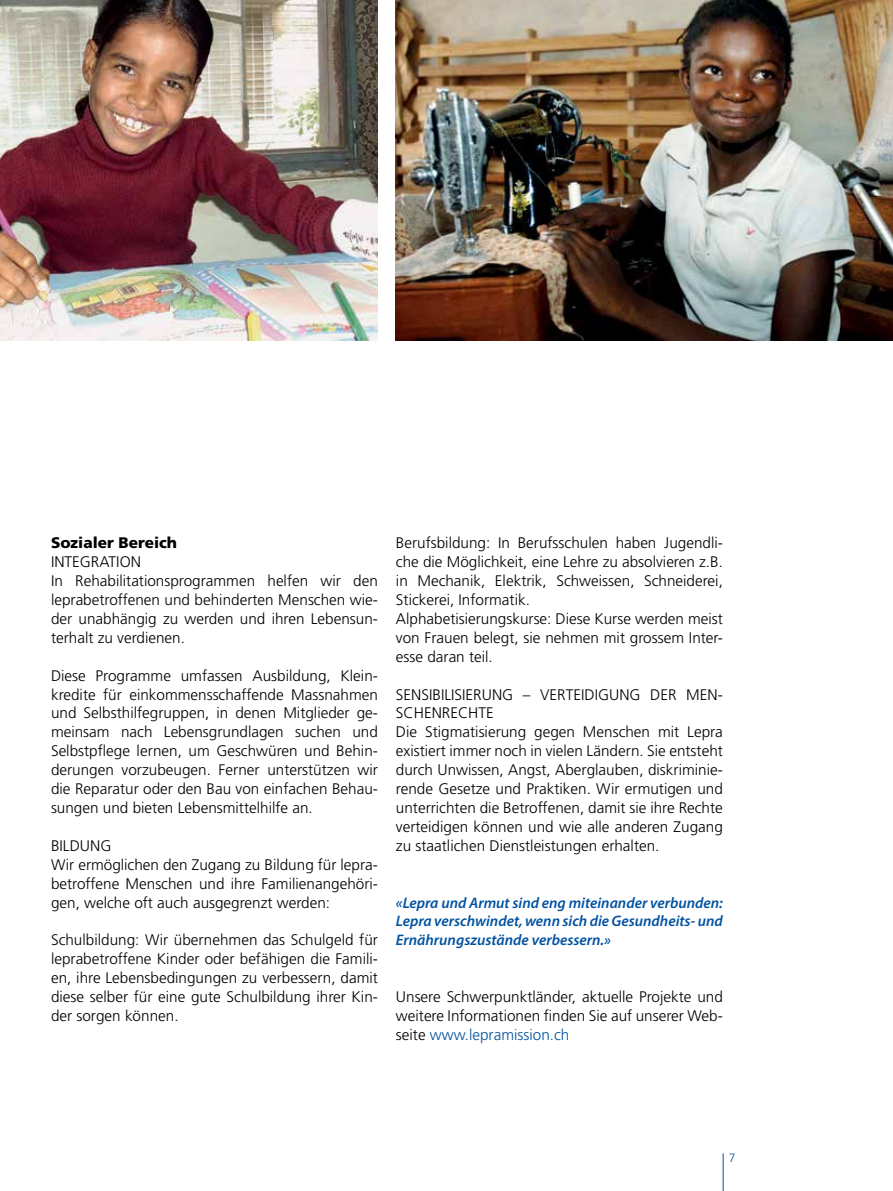
<style>
.page{position:relative;width:893px;height:1191px;background:#fff}
.page>*{position:absolute;margin:0;border:0;box-sizing:border-box;transform-origin:0 0}
.t1{font:300 15.3px/18.9px "Frutiger LT Std";color:#000}
.t2{font:italic 600 15.3px/18.9px "Myriad Pro";color:#0152a1;text-align:justify}
.t3{font:900 15.3px "Frutiger LT Std";color:#000}
.t4{font:300 12px "Frutiger LT Std";color:#0052a1}
.s1{color:#0152a1}
</style>
<div class="page">
<hr style="left:723px;top:1153px;width:1px;height:38px;background:#0052a1">
<img style="left:1px;top:0;width:377px;height:340px">
<img style="left:396px;top:0;width:497px;height:340px">
<img style="left:0;top:0;width:1px;height:340px">
<p class="t3" style="left:51px;top:533px;width:127px">Sozialer Bereich</p>
<p class="t1" style="left:51px;top:552px;width:328px">INTEGRATION<br>In Rehabilitationsprogrammen helfen wir den leprabetroffenen und behinderten Menschen wie&shy;der unabhängig zu werden und ihren Lebensun&shy;terhalt zu verdienen.</p>
<p class="t1" style="left:51px;top:666px;width:328px;text-align:justify">Diese Programme umfassen Ausbildung, Klein&shy;kredite für einkommensschaffende Massnahmen und Selbsthilfegruppen, in denen Mitglieder ge&shy;meinsam nach Lebensgrundlagen suchen und Selbstpflege lernen, um Geschwüren und Behin&shy;derungen vorzubeugen. Ferner unterstützen wir die Reparatur oder den Bau von einfachen Behau&shy;sungen und bieten Lebensmittelhilfe an.</p>
<p class="t1" style="left:51px;top:836px;width:328px">BILDUNG<br>Wir ermöglichen den Zugang zu Bildung für lepra&shy;betroffene Menschen und ihre Familienangehöri&shy;gen, welche oft auch ausgegrenzt werden:</p>
<p class="t1" style="left:51px;top:930px;width:328px;text-align:justify">Schulbildung: Wir übernehmen das Schulgeld für leprabetroffene Kinder oder befähigen die Famili&shy;en, ihre Lebensbedingungen zu verbessern, damit diese selber für eine gute Schulbildung ihrer Kin&shy;der sorgen können.</p>
<p class="t1" style="left:396px;top:534px;width:328px">Berufsbildung: In Berufsschulen haben Jugendli&shy;che die Möglichkeit, eine Lehre zu absolvieren z.B. in Mechanik, Elektrik, Schweissen, Schneiderei, Stickerei, Informatik.<br>Alphabetisierungskurse: Diese Kurse werden meist von Frauen belegt, sie nehmen mit grossem Inter&shy;esse daran teil.</p>
<p class="t1" style="left:396px;top:685px;width:328px">SENSIBILISIERUNG – VERTEIDIGUNG DER MEN-SCHENRECHTE<br>Die Stigmatisierung gegen Menschen mit Lepra existiert immer noch in vielen Ländern. Sie entsteht durch Unwissen, Angst, Aberglauben, diskriminie&shy;rende Gesetze und Praktiken. Wir ermutigen und unterrichten die Betroffenen, damit sie ihre Rechte verteidigen können und wie alle anderen Zugang zu staatlichen Dienstleistungen erhalten.</p>
<p class="t2" style="left:396px;top:892px;width:328px">«Lepra und Armut sind eng miteinander verbunden:<br>Lepra verschwindet, wenn sich die Gesundheits- und Ernährungszustände verbessern.»</p>
<p class="t1" style="left:396px;top:987px;width:328px;text-align:justify">Unsere Schwerpunktländer, aktuelle Projekte und weitere Informationen finden Sie auf unserer Web&shy;seite <span class="s1">www.lepramission.ch</span></p>
<p class="t4" style="left:729px;top:1151px;width:8px">7</p>
</div>
